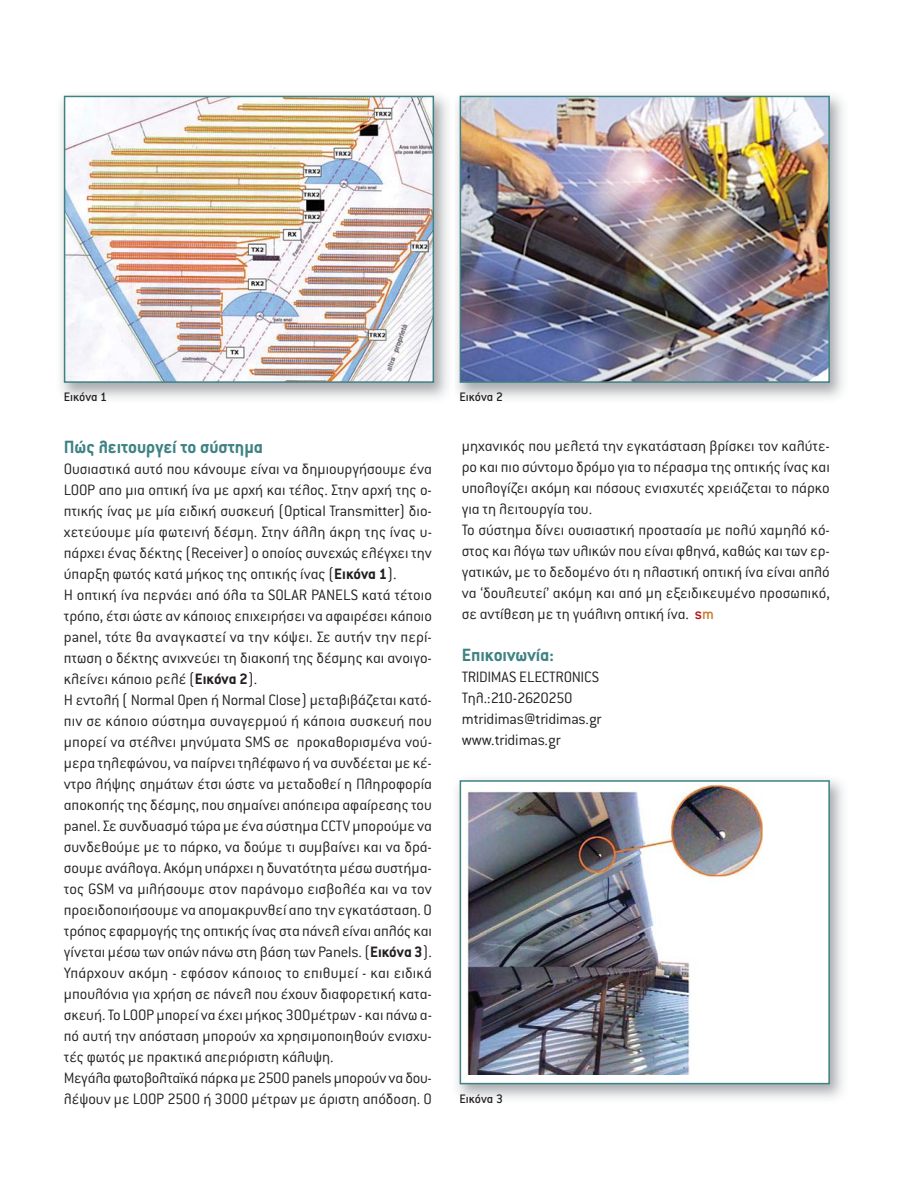
<style>
.page{position:relative;width:915px;height:1191px;background:#fff}
.page>*{position:absolute;margin:0;border:0;box-sizing:border-box;transform-origin:0 0}
.t1{font:700 19.5px "Conduit ITC Hel";color:#3f8283}
.t2{font:300 16.5px/21px "Conduit ITC Hel";color:#231f20}
.t3{font:500 13.5px "Conduit ITC Hel";color:#231f20}
.s1{font-weight:700}
.s2{font-weight:500;color:#b01016}
.s3{font-weight:500;color:#ca7a29}
</style>
<div class="page">
<img style="left:61px;top:95px;width:782px;height:303px">
<img style="left:462px;top:99px;width:364px;height:281px">
<div style="left:459px;top:96px;width:370px;height:287px;border:2px solid #3f8283"></div>
<img style="left:67px;top:99px;width:364px;height:281px">
<div style="left:64px;top:96px;width:370px;height:287px;border:2px solid #3f8283"></div>
<img style="left:457px;top:779px;width:386px;height:320px">
<div style="left:461px;top:781px;width:367px;height:301px;background:#fff"></div>
<img style="left:465px;top:784px;width:297px;height:290px">
<div style="left:459px;top:780px;width:370px;height:304px;border:2px solid #3f8283"></div>
<p class="t3" style="left:64px;top:390px;width:45px">Εικόνα 1</p>
<p class="t3" style="left:459px;top:390px;width:45px">Εικόνα 2</p>
<p class="t1" style="left:64px;top:440px;width:201px">Πώς λειτουργεί το σύστημα</p>
<p class="t2" style="left:64px;top:457px;width:369px">Ουσιαστικά αυτό που κάνουμε είναι να δημιουργήσουμε ένα LOOP απο μια οπτική ίνα με αρχή και τέλος. Στην αρχή της ο&shy;πτικής ίνας με μία ειδική συσκευή (Optical Transmitter) διο&shy;χετεύουμε μία φωτεινή δέσμη. Στην άλλη άκρη της ίνας υ&shy;πάρχει ένας δέκτης (Receiver) ο οποίος συνεχώς ελέγχει την ύπαρξη φωτός κατά μήκος της οπτικής ίνας (<span class="s1">Εικόνα 1</span>).<br>Η οπτική ίνα περνάει από όλα τα SOLAR PANELS κατά τέτοιο τρόπο, έτσι ώστε αν κάποιος επιχειρήσει να αφαιρέσει κάποιο panel, τότε θα αναγκαστεί να την κόψει. Σε αυτήν την περί&shy;πτωση ο δέκτης ανιχνεύει τη διακοπή της δέσμης και ανοιγο&shy;κλείνει κάποιο ρελέ (<span class="s1">Εικόνα 2</span>).<br>Η εντολή ( Normal Open ή Normal Close) μεταβιβάζεται κατό&shy;πιν σε κάποιο σύστημα συναγερμού ή κάποια συσκευή που μπορεί να στέλνει μηνύματα SMS σε προκαθορισμένα νού&shy;μερα τηλεφώνου, να παίρνει τηλέφωνο ή να συνδέεται με κέ&shy;ντρο λήψης σημάτων έτσι ώστε να μεταδοθεί η Πληροφορία αποκοπής της δέσμης, που σημαίνει απόπειρα αφαίρεσης του panel. Σε συνδυασμό τώρα με ένα σύστημα CCTV μπορούμε να συνδεθούμε με το πάρκο, να δούμε τι συμβαίνει και να δρά&shy;σουμε ανάλογα. Ακόμη υπάρχει η δυνατότητα μέσω συστήμα&shy;τος GSM να μιλήσουμε στον παράνομο εισβολέα και να τον προειδοποιήσουμε να απομακρυνθεί απο την εγκατάσταση. Ο τρόπος εφαρμογής της οπτικής ίνας στα πάνελ είναι απλός και γίνεται μέσω των οπών πάνω στη βάση των Panels. (<span class="s1">Εικόνα 3</span>).<br>Υπάρχουν ακόμη - εφόσον κάποιος το επιθυμεί - και ειδικά μπουλόνια για χρήση σε πάνελ που έχουν διαφορετική κατα&shy;σκευή. Το LOOP μπορεί να έχει μήκος 300μέτρων - και πάνω α&shy;πό αυτή την απόσταση μπορούν χα χρησιμοποιηθούν ενισχυ&shy;τές φωτός με πρακτικά απεριόριστη κάλυψη.<br>Μεγάλα φωτοβολταϊκά πάρκα με 2500 panels μπορούν να δου&shy;λέψουν με LOOP 2500 ή 3000 μέτρων με άριστη απόδοση. Ο</p>
<p class="t2" style="left:461px;top:434px;width:369px">μηχανικός που μελετά την εγκατάσταση βρίσκει τον καλύτε&shy;ρο και πιο σύντομο δρόμο για το πέρασμα της οπτικής ίνας και υπολογίζει ακόμη και πόσους ενισχυτές χρειάζεται το πάρκο για τη λειτουργία του.<br>Το σύστημα δίνει ουσιαστική προστασία με πολύ χαμηλό κό&shy;στος και λόγω των υλικών που είναι φθηνά, καθώς και των ερ&shy;γατικών, με το δεδομένο ότι η πλαστική οπτική ίνα είναι απλό να ‘δουλευτεί’ ακόμη και από μη εξειδικευμένο προσωπικό, σε αντίθεση με τη γυάλινη οπτική ίνα. <span class="s2">s</span><span class="s3">m</span></p>
<p class="t1" style="left:461px;top:648px;width:94px">Επικοινωνία:</p>
<p class="t2" style="left:461px;top:665px;width:141px">TRIDIMAS ELECTRONICS<br>Τηλ.:210-2620250 mtridimas@tridimas.gr www.tridimas.gr</p>
<p class="t3" style="left:459px;top:1092px;width:45px">Εικόνα 3</p>
</div>
